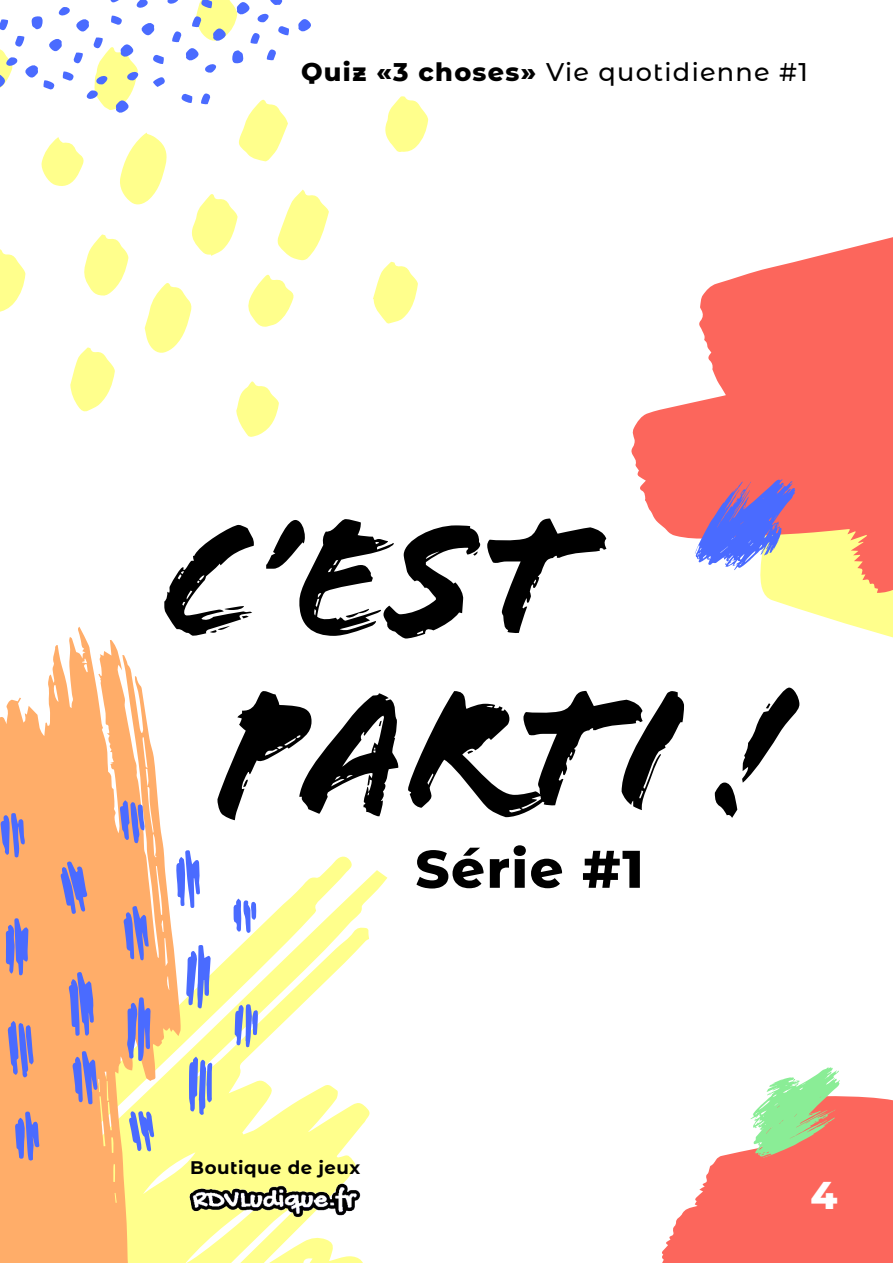
<style>
.page{position:relative;width:893px;height:1263px;background:#fff}
.page>*{position:absolute;margin:0;border:0;box-sizing:border-box;transform-origin:0 0}
.t1{font:175.8px/172.4px "Flood Std";color:#000}
.t2{font:800 52.8px "Montserrat Alternates";letter-spacing:.03em;color:#000}
.t3{font:800 38.55px "Montserrat Alternates";color:#fff}
.t4{font:500 25.5px "Montserrat Alternates";letter-spacing:.05em;color:#000}
.t5{font:700 18.15px "Montserrat Alternates";letter-spacing:.03em;color:#000}
.s1{font-weight:800}
</style>
<div class="page">
<svg style="left:662px;top:1067px;width:231px;height:196px"></svg>
<svg style="left:181px;top:856px;width:206px;height:407px"></svg>
<svg style="left:373px;top:261px;width:45px;height:63px"></svg>
<svg style="left:385px;top:96px;width:43px;height:56px"></svg>
<svg style="left:0;top:627px;width:181px;height:636px;fill:#ffad69"></svg>
<svg style="left:69px;top:972px;width:25px;height:64px;background:#8c83c7"></svg>
<svg style="left:127px;top:997px;width:24px;height:64px;background:#8d88c9"></svg>
<svg style="left:186px;top:945px;width:25px;height:64px"></svg>
<svg style="left:6px;top:918px;width:22px;height:57px"></svg>
<svg style="left:176px;top:850px;width:24px;height:58px"></svg>
<svg style="left:60px;top:861px;width:28px;height:53px"></svg>
<svg style="left:123px;top:906px;width:26px;height:54px"></svg>
<svg style="left:73px;top:1051px;width:25px;height:53px"></svg>
<svg style="left:15px;top:1111px;width:25px;height:49px"></svg>
<svg style="left:0;top:813px;width:25px;height:44px"></svg>
<svg style="left:128px;top:1111px;width:26px;height:40px"></svg>
<svg style="left:189px;top:1057px;width:23px;height:58px"></svg>
<svg style="left:8px;top:1021px;width:26px;height:57px"></svg>
<svg style="left:120px;top:800px;width:25px;height:43px"></svg>
<svg style="left:235px;top:1004px;width:23px;height:43px"></svg>
<svg style="left:233px;top:898px;width:23px;height:35px"></svg>
<svg style="left:0;top:0;width:329px;height:437px"></svg>
<svg style="left:631px;top:237px;width:262px;height:302px;fill:#fc665c"></svg>
<svg style="left:695px;top:358px;width:198px;height:280px"></svg>
<img style="left:135px;top:1175px;width:252px;height:46px">
<p class="t4" style="left:301px;top:54px;width:508px"><span class="s1">Quiz «3 choses»</span> Vie quotidienne #1</p>
<h1 class="t1" style="left:216px;top:494px;width:574px;text-indent:-54px">C’EST<br>PARTI !</h1>
<h2 class="t2" style="left:415px;top:830px;width:230px">Série #1</h2>
<p class="t5" style="left:190px;top:1154px;width:171px">Boutique de jeux</p>
<h3 class="t3" style="left:810px;top:1167px;width:29px">4</h3>
</div>
